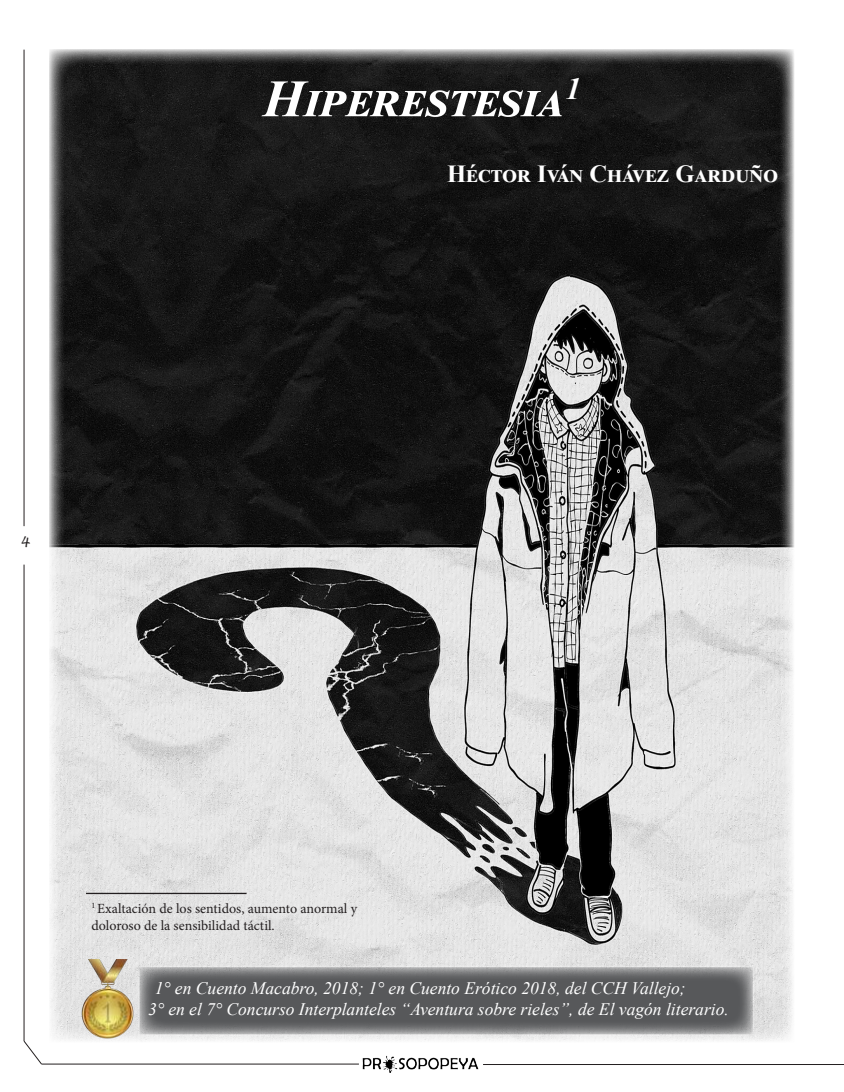
<style>
.page{position:relative;width:844px;height:1092px;background:#fff}
.page>*{position:absolute;margin:0;border:0;box-sizing:border-box;transform-origin:0 0}
.t1{font:italic 700 52.5px "Times New Roman";color:#fff}
.t2{font:700 24.5px "Times New Roman";color:#fff}
.t3{font:italic 17.5px/21px "Times New Roman";color:#fff}
.t4{font:14px/16.8px "Minion Pro";color:#231f20}
.t5{font:italic 14px "Lucida Handwriting";color:#231f20}
</style>
<div class="page">
<img style="left:363px;top:1055px;width:115px;height:17px">
<hr style="left:483px;top:1063px;width:360px;height:1px;background:#231f20">
<hr style="left:24px;top:564px;width:1px;height:476px;background:#231f20">
<hr style="left:41px;top:1063px;width:318px;height:1px;background:#231f20">
<svg style="left:23px;top:1039px;width:20px;height:26px"></svg>
<hr style="left:24px;top:50px;width:1px;height:476px;background:#231f20">
<img style="left:50px;top:50px;width:744px;height:991px">
<svg style="left:141px;top:968px;width:610px;height:65px;background:#646566"></svg>
<div style="left:138px;top:965px;width:616px;height:71px;border:2px solid #fff"></div>
<img style="left:80px;top:959px;width:58px;height:80px">
<hr style="left:86px;top:892px;width:160px;height:2px;background:#231f20">
<p class="t5" style="left:20px;top:534px;width:11px">4</p>
<h1 class="t1" style="left:263px;top:62px;width:319px">Hiperestesia<sup>1</sup></h1>
<h2 class="t2" style="left:447px;top:156px;width:332px">Héctor Iván Chávez Garduño</h2>
<p class="t4" style="left:91px;top:899px;width:267px"><sup>1</sup> Exaltación de los sentidos, aumento anormal y doloroso de la sensibilidad táctil.</p>
<p class="t3" style="left:148px;top:977px;width:582px;text-indent:7px">1° en Cuento Macabro, 2018; 1° en Cuento Erótico 2018, del CCH Vallejo;<br>3° en el 7° Concurso Interplanteles “Aventura sobre rieles”, de El vagón literario.</p>
</div>
